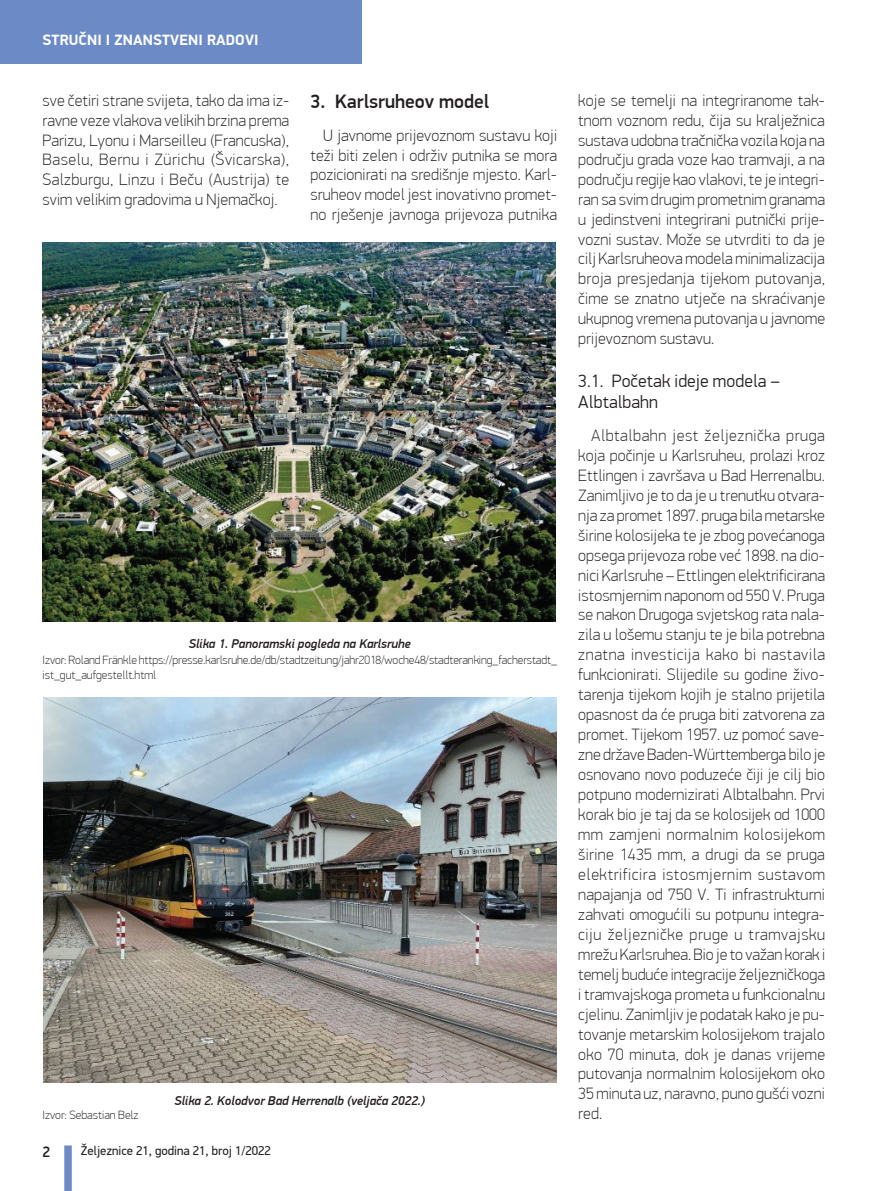
<style>
.page{position:relative;width:893px;height:1191px;background:#fff}
.page>*{position:absolute;margin:0;border:0;box-sizing:border-box;transform-origin:0 0}
._0_medunaslov_NOVO{font:500 19.5px "PF Din Display Pro";color:#231f20}
._0_0_0_0{font:300 18px/21.6px "PF Din Display Pro";letter-spacing:.005em;color:#231f20}
.OSNOVNO_novo{font:100 16.5px/20px "PF Din Display Pro";letter-spacing:.005em;color:#231f20;text-align:justify}
.t1{font:700 15px "PF Din Display Pro";letter-spacing:.01em;color:#fff}
.t2{font:500 15px "PF Din Display Pro";color:#231f20}
.slike{font:italic 500 12.75px "PF Din Display Pro";color:#231f20}
.t3{font:12.75px "PF Din Display Pro";color:#231f20}
.IZVOR{font:100 12px/14.4px "PF Din Display Pro";letter-spacing:-.005em;color:#231f20}
</style>
<div class="page">
<div style="left:64px;top:1145px;width:8px;height:46px;background:#6c8bc6"></div>
<img style="left:43px;top:242px;width:513px;height:379px">
<img style="left:44px;top:697px;width:513px;height:385px">
<div style="left:0;top:0;width:361px;height:64px;background:#6c8bc6"></div>
<p class="t1" style="left:43px;top:31px;width:218px">STRUČNI I ZNANSTVENI RADOVI</p>
<p class="OSNOVNO_novo" style="left:43px;top:90px;width:248px">sve četiri strane svijeta, tako da ima iz&shy;ravne veze vlakova velikih brzina prema Parizu, Lyonu i Marseilleu (Francuska), Baselu, Bernu i Zürichu (Švicarska), Salzburgu, Linzu i Beču (Austrija) te svim velikim gradovima u Njemačkoj.</p>
<p class="_0_medunaslov_NOVO" style="left:310px;top:90px;width:180px">3. Karlsruheov model</p>
<p class="OSNOVNO_novo" style="left:310px;top:125px;width:248px;text-indent:13px">U javnome prijevoznom sustavu koji teži biti zelen i održiv putnika se mora pozicionirati na središnje mjesto. Karl&shy;sruheov model jest inovativno promet&shy;no rješenje javnoga prijevoza putnika</p>
<p class="slike" style="left:189px;top:635px;width:224px">Slika 1. Panoramski pogleda na Karlsruhe</p>
<p class="IZVOR" style="left:43px;top:653px;width:516px">Izvor: Roland Fränkle https://presse.karlsruhe.de/db/stadtzeitung/jahr2018/woche48/stadteranking_facherstadt_ ist_gut_aufgestellt.html</p>
<p class="IZVOR" style="left:43px;top:1108px;width:98px">Izvor: Sebastian Belz</p>
<p class="slike" style="left:174px;top:1092px;width:252px">Slika 2. Kolodvor Bad Herrenalb (veljača 2022.)</p>
<p class="t2" style="left:43px;top:1142px;width:9px">2</p>
<p class="t3" style="left:81px;top:1143px;width:192px">Željeznice 21, godina 21, broj 1/2022</p>
<p class="OSNOVNO_novo" style="left:578px;top:90px;width:248px">koje se temelji na integriranome tak&shy;tnom voznom redu, čija su kralježnica sustava udobna tračnička vozila koja na području grada voze kao tramvaji, a na području regije kao vlakovi, te je integri&shy;ran sa svim drugim prometnim granama u jedinstveni integrirani putnički prije&shy;vozni sustav. Može se utvrditi to da je cilj Karlsruheova modela minimalizacija broja presjedanja tijekom putovanja, čime se znatno utječe na skraćivanje ukupnog vremena putovanja u javnome prijevoznom sustavu.</p>
<p class="_0_0_0_0" style="left:578px;top:370px;width:203px">3.1. Početak ideje modela –<br>Albtalbahn</p>
<p class="OSNOVNO_novo" style="left:578px;top:425px;width:248px;text-indent:13px">Albtalbahn jest željeznička pruga koja počinje u Karlsruheu, prolazi kroz Ettlingen i završava u Bad Herrenalbu.<br>Zanimljivo je to da je u trenutku otvara&shy;nja za promet 1897. pruga bila metarske širine kolosijeka te je zbog povećanoga opsega prijevoza robe već 1898. na dio&shy;nici Karlsruhe – Ettlingen elektrificirana istosmjernim naponom od 550 V. Pruga se nakon Drugoga svjetskog rata nala&shy;zila u lošemu stanju te je bila potrebna znatna investicija kako bi nastavila funkcionirati. Slijedile su godine živo&shy;tarenja tijekom kojih je stalno prijetila opasnost da će pruga biti zatvorena za promet. Tijekom 1957. uz pomoć save&shy;zne države Baden-Württemberga bilo je osnovano novo poduzeće čiji je cilj bio potpuno modernizirati Albtalbahn. Prvi korak bio je taj da se kolosijek od 1000 mm zamjeni normalnim kolosijekom širine 1435 mm, a drugi da se pruga elektrificira istosmjernim sustavom napajanja od 750 V. Ti infrastrukturni zahvati omogućili su potpunu integra&shy;ciju željezničke pruge u tramvajsku mrežu Karlsruhea. Bio je to važan korak i temelj buduće integracije željezničkoga i tramvajskoga prometa u funkcionalnu cjelinu. Zanimljiv je podatak kako je pu&shy;tovanje metarskim kolosijekom trajalo oko 70 minuta, dok je danas vrijeme putovanja normalnim kolosijekom oko 35 minuta uz, naravno, puno gušći vozni red.</p>
</div>
